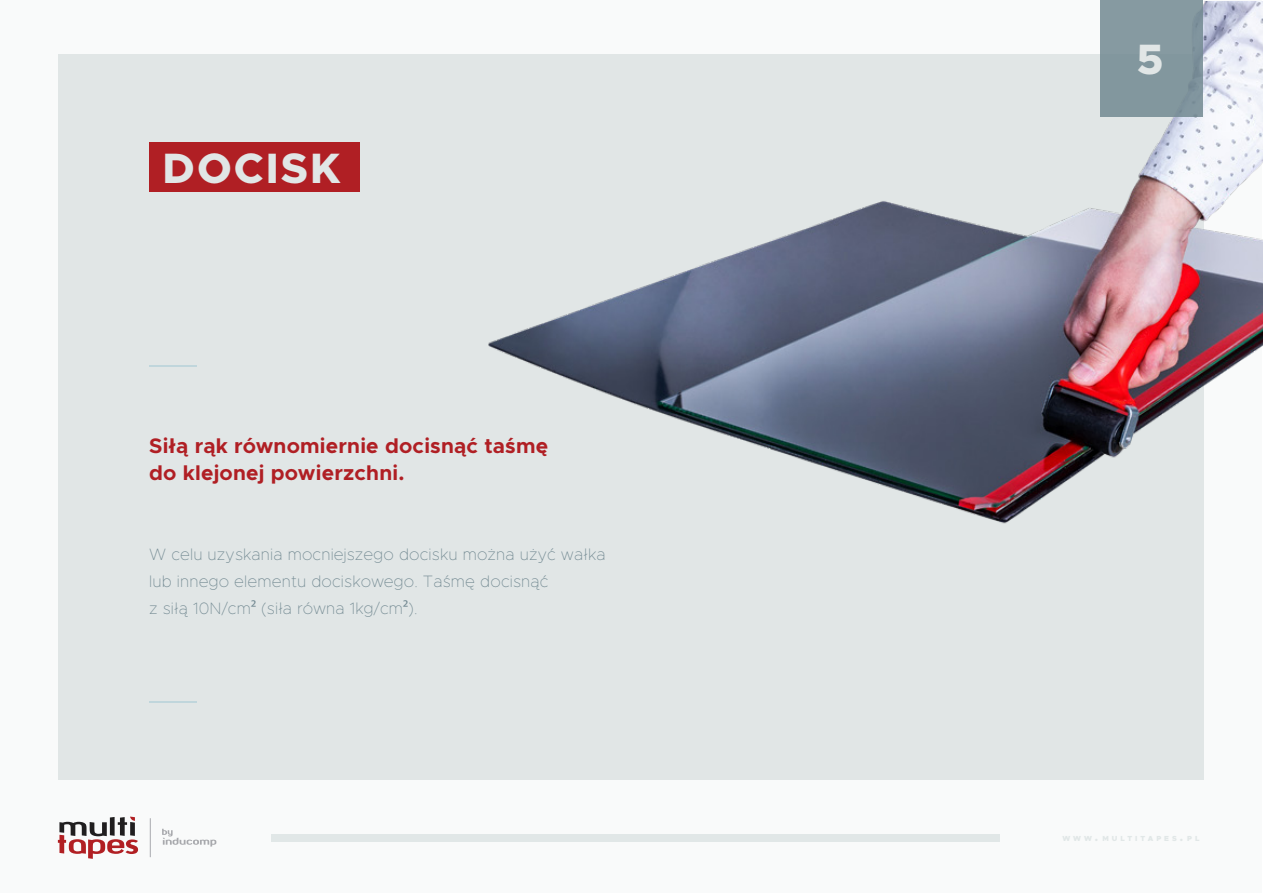
<style>
.page{position:relative;width:1263px;height:893px;background:#fff}
.page>*{position:absolute;margin:0;border:0;box-sizing:border-box;transform-origin:0 0}
.t1{font:800 42.6px "Metropolis";letter-spacing:.05em;color:#e1e6e6}
.t2{font:700 21px/27px "Metropolis";letter-spacing:.01em;color:#b01f24}
.t3{font:100 16.5px/27px "Metropolis";letter-spacing:.01em;color:#728991}
.t4{font:900 7.35px "Metropolis";letter-spacing:.4em;color:#e1e7e7}
.s1{font-family:"Myriad Pro";font-weight:400}
.s2{font-size:10.5px}
</style>
<div class="page">
<img style="left:57px;top:1px;width:1206px;height:857px">
<svg style="left:58px;top:816px;width:80px;height:43px"></svg>
<svg style="left:162px;top:829px;width:54px;height:18px"></svg>
<svg style="left:150px;top:818px;width:1px;height:39px"></svg>
<div style="left:271px;top:834px;width:729px;height:7px;background:#e1e7e7"></div>
<div style="left:150px;top:143px;width:210px;height:49px;background:#b01f24"></div>
<div style="left:1100px;top:0;width:103px;height:117px;background:#82979e"></div>
<hr style="left:149px;top:702px;width:47px;height:1px;background:#c0d6dc">
<hr style="left:149px;top:365px;width:47px;height:2px;background:#c0d6dc">
<h1 class="t1" style="left:162px;top:141px;width:180px">DOCISK</h1>
<p class="t2" style="left:149px;top:432px;width:400px">Siłą rąk równomiernie docisnąć taśmę do klejonej powierzchni.</p>
<p class="t3" style="left:149px;top:540px;width:458px">W celu uzyskania mocniejszego docisku można użyć wałka lub innego elementu dociskowego. Taśmę docisnąć<br>z siłą 10N/cm<span class="s1">²</span> (siła równa 1kg/cm<span class="s1">²</span>).</p>
<h1 class="t1" style="left:1137px;top:32px;width:28px">5</h1>
<p class="t4" style="left:1062px;top:833px;width:139px">WWW<span class="s2">.</span> MULTITAPES<span class="s2">.</span> PL</p>
</div>
